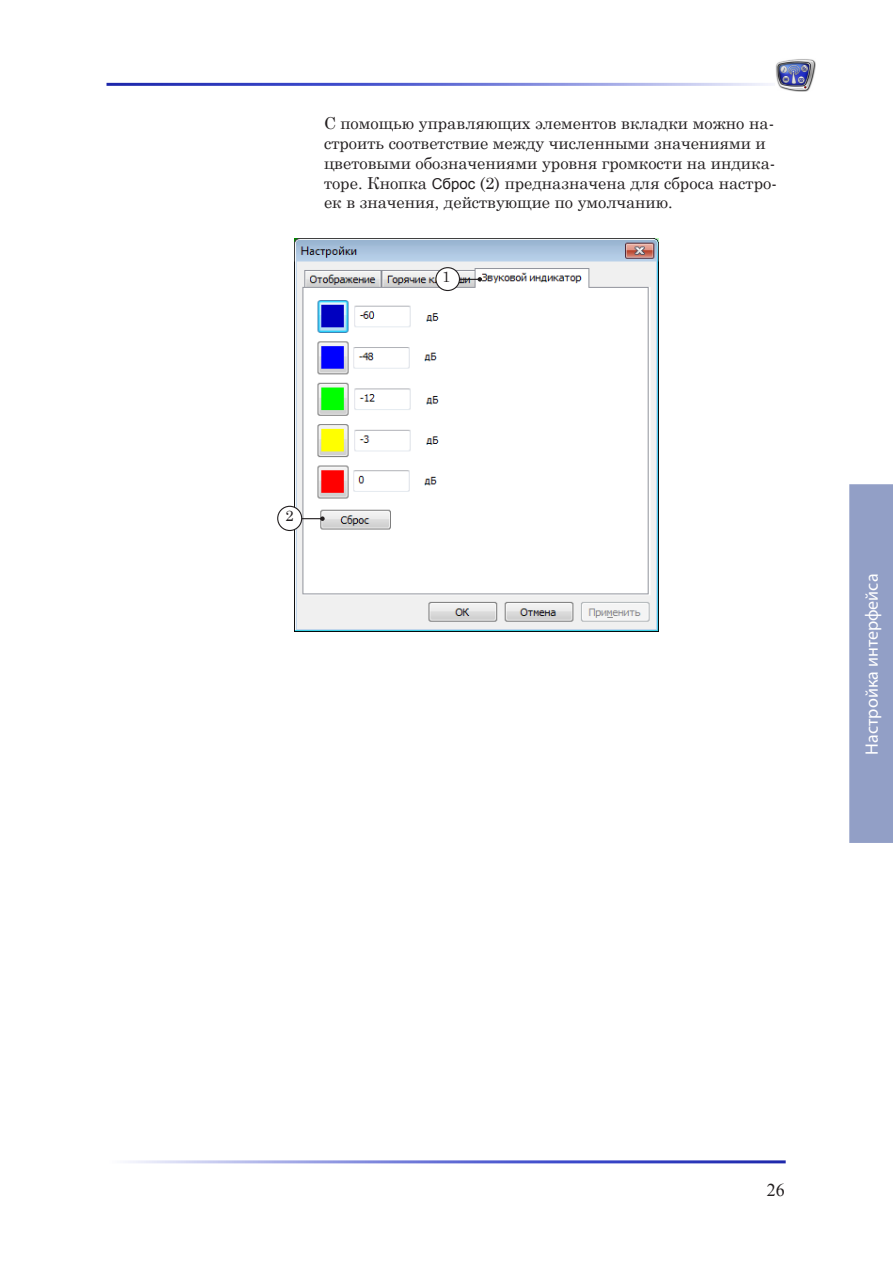
<style>
.page{position:relative;width:893px;height:1263px;background:#fff}
.page>*{position:absolute;margin:0;border:0;box-sizing:border-box;transform-origin:0 0}
.t1{font:18px "Myriad Pro";color:#fff}
.t2{font:18px "Times New Roman";color:#231f20}
.FD_List_body{font:16.5px/19.8px "Century Schoolbook";color:#231f20}
.t3{font:15px "Century Schoolbook";color:#231f20}
.s1{font-family:"Arial";font-size:15px}
</style>
<div class="page">
<img style="left:294px;top:238px;width:365px;height:394px">
<div style="left:436px;top:268px;width:23px;height:22px;background:#fff;border-radius:50%"></div>
<div style="left:435px;top:267px;width:25px;height:24px;border:1px solid #231f20;border-radius:50%"></div>
<svg style="left:460px;top:277px;width:22px;height:5px"></svg>
<div style="left:278px;top:506px;width:24px;height:24px;background:#fff;border-radius:50%"></div>
<div style="left:277px;top:506px;width:25px;height:25px;border:1px solid #231f20;border-radius:50%"></div>
<svg style="left:302px;top:516px;width:23px;height:5px"></svg>
<img style="left:776px;top:59px;width:40px;height:32px">
<div style="left:849px;top:484px;width:44px;height:359px;background:#929fc6"></div>
<p class="FD_List_body" style="left:324px;top:112px;width:454px">С помощью управляющих элементов вкладки можно на&shy;строить соответствие между численными значениями и цветовыми обозначениями уровня громкости на индика&shy;торе. Кнопка <span class="s1">Сброс</span> (2) предназначена для сброса настро&shy;ек в значения, действующие по умолчанию.</p>
<p class="t3" style="left:442px;top:264px;width:10px">1</p>
<p class="t3" style="left:285px;top:503px;width:10px">2</p>
<p class="t1" style="left:861px;top:754px;width:182px;rotate:-90deg">Настройка интерфейса</p>
<p class="t2" style="left:767px;top:1177px;width:20px">26</p>
</div>
